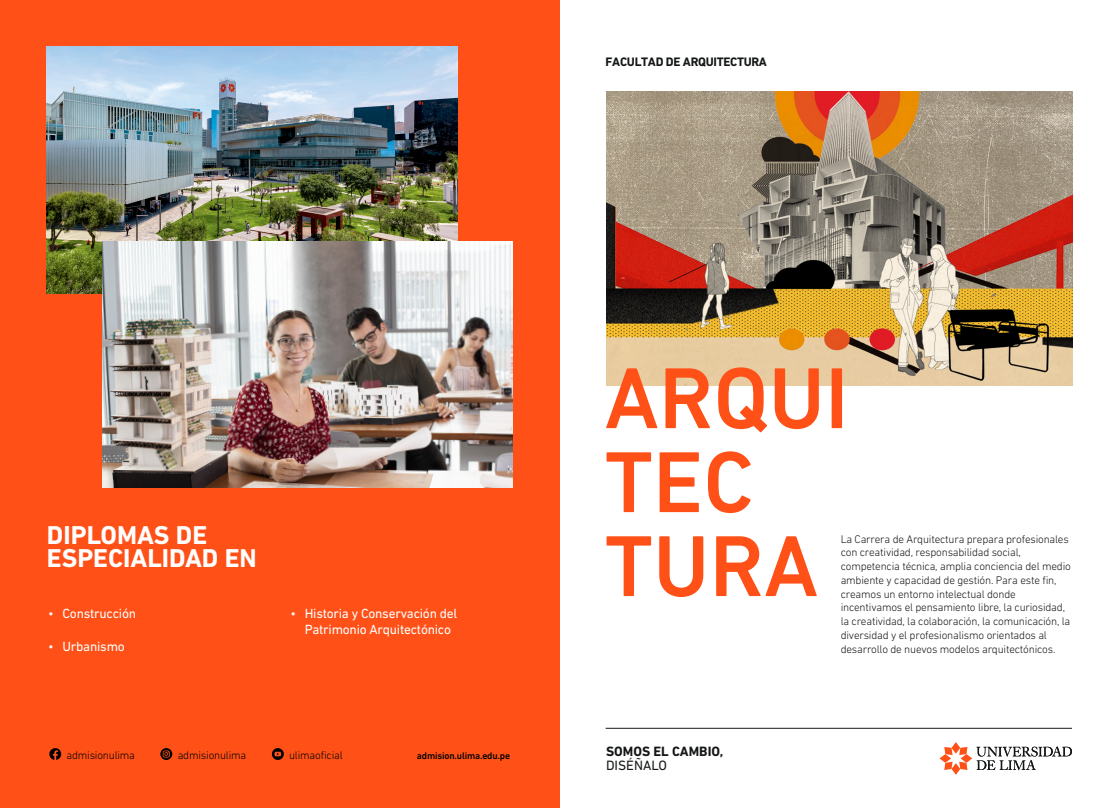
<style>
.page{position:relative;width:1119px;height:808px;background:#fff}
.page>*{position:absolute;margin:0;border:0;box-sizing:border-box;transform-origin:0 0}
.t1{font:500 87.88px/84px "DIN Next LT Pro";color:#ff5117}
.t2{font:700 26.25px/23.8px "DIN Next LT Pro";color:#fff}
.t3{font:700 13.75px "DIN Next LT Pro";color:#151717}
.t4{font:13.75px "DIN Next LT Pro";color:#151717}
.t5{font:13.5px/16.5px "DIN Next LT Pro";letter-spacing:-.015em;color:#fff}
.t6{font:300 13.5px "DIN Next LT Pro";color:#fff}
.t7{font:700 12.5px "DIN Next LT Pro";letter-spacing:-.025em;color:#151717}
.t8{font:300 11.25px/13.8px "DIN Next LT Pro";letter-spacing:-.015em;color:#151717}
.t9{font:300 11.25px "DIN Next W1 G";letter-spacing:-.015em;color:#000}
.t10{font:500 9.75px "DIN Next LT Pro";letter-spacing:-.015em;color:#000}
</style>
<div class="page">
<div style="left:0;top:0;width:559px;height:808px;background:#ff5117"></div>
<svg style="left:939px;top:742px;width:132px;height:33px"></svg>
<img style="left:606px;top:91px;width:465px;height:294px">
<hr style="left:605px;top:728px;width:466px;height:1px;background:#151717">
<img style="left:47px;top:47px;width:410px;height:246px">
<img style="left:102px;top:241px;width:410px;height:246px">
<svg style="left:49px;top:748px;width:12px;height:12px"></svg>
<svg style="left:272px;top:748px;width:12px;height:12px"></svg>
<svg style="left:160px;top:748px;width:12px;height:12px"></svg>
<p class="t7" style="left:605px;top:54px;width:163px">FACULTAD DE ARQUITECTURA</p>
<h2 class="t2" style="left:47px;top:523px;width:211px">DIPLOMAS DE<br>ESPECIALIDAD EN</h2>
<p class="t6" style="left:48px;top:606px;width:7px">•</p>
<p class="t6" style="left:48px;top:639px;width:7px">•</p>
<p class="t5" style="left:62px;top:605px;width:75px">Construcción</p>
<p class="t5" style="left:62px;top:638px;width:64px">Urbanismo</p>
<p class="t6" style="left:290px;top:606px;width:7px">•</p>
<p class="t5" style="left:304px;top:605px;width:154px">Historia y Conservación del<br>Patrimonio Arquitectónico</p>
<p class="t9" style="left:66px;top:748px;width:70px">admisionulima</p>
<p class="t9" style="left:178px;top:748px;width:70px">admisionulima</p>
<p class="t9" style="left:289px;top:748px;width:55px">ulimaoficial</p>
<p class="t10" style="left:417px;top:750px;width:95px">admision.ulima.edu.pe</p>
<h1 class="t1" style="left:604px;top:356px;width:245px">ARQUI<br>TEC<br>TURA</h1>
<p class="t8" style="left:840px;top:532px;width:232px">La Carrera de Arquitectura prepara profesionales con creatividad, responsabilidad social, competencia técnica, amplia conciencia del medio ambiente y capacidad de gestión. Para este fin, creamos un entorno intelectual donde incentivamos el pensamiento libre, la curiosidad, la creatividad, la colaboración, la comunicación, la diversidad y el profesionalismo orientados al desarrollo de nuevos modelos arquitectónicos.</p>
<p class="t3" style="left:606px;top:743px;width:119px">SOMOS EL CAMBIO,</p>
<p class="t4" style="left:606px;top:757px;width:62px">DISÉÑALO</p>
</div>
